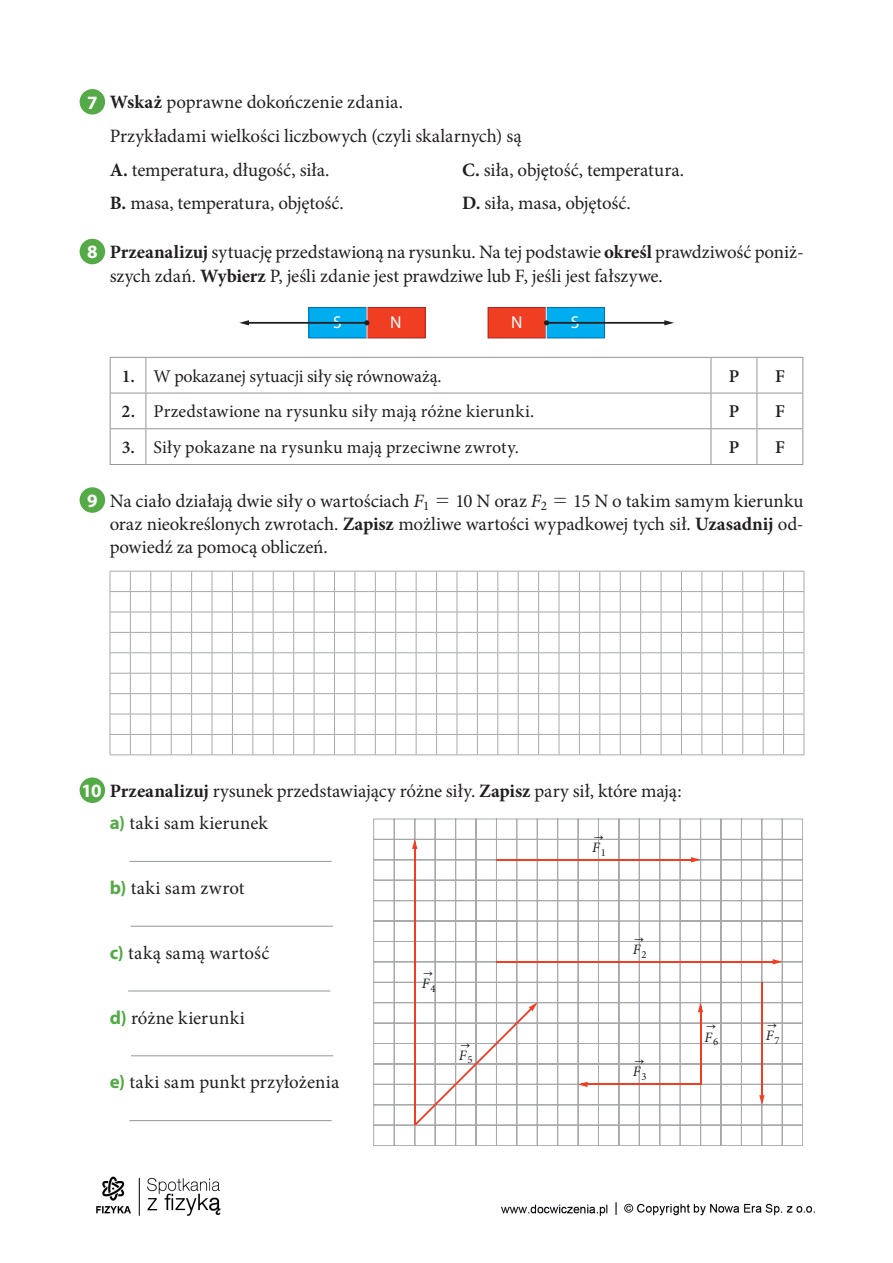
<style>
.page{position:relative;width:893px;height:1263px;background:#fff}
.page>*{position:absolute;margin:0;border:0;box-sizing:border-box;transform-origin:0 0}
.t1{font:18.9px/33.6px "Minion Pro";color:#231f20}
.t2{font:18.9px "Minion Pro";letter-spacing:.02em;color:#231f20}
.t3{font:700 18.9px "Myriad Pro";color:#fff}
.t4{font:18px "Minion Pro";letter-spacing:.005em;color:#231f20}
.t5{font:600 18px "Minion Pro";color:#231f20}
.t6{font:17.25px "Myriad Pro";color:#fff}
.t7{font:italic 14.4px "Minion Pro";color:#231f20}
.t8{font:700 12.6px "M Ma Arrow";color:#231f20}
.s1{font-weight:700}
.s2{font-weight:600}
.s3{font-style:italic}
.s4{font-family:"MM Text"}
.s5{font-family:"Myriad Pro";font-weight:700;color:#fff}
.s6{font-family:"Myriad Pro";font-weight:700;color:#54aa46}
</style>
<div class="page">
<img style="left:96px;top:1176px;width:720px;height:40px">
<div style="left:309px;top:308px;width:58px;height:30px;background:#00aeef"></div>
<div style="left:308px;top:307px;width:59px;height:31px;border:1px solid #006db8"></div>
<div style="left:367px;top:308px;width:58px;height:30px;background:#ef3e22"></div>
<div style="left:367px;top:307px;width:59px;height:31px;border:1px solid #ae2223"></div>
<hr style="left:367px;top:306px;width:1px;height:33px;background:#fff">
<div style="left:488px;top:308px;width:58px;height:30px;background:#ef3e22"></div>
<div style="left:488px;top:307px;width:59px;height:31px;border:1px solid #ae2223"></div>
<div style="left:546px;top:308px;width:58px;height:30px;background:#00aeef"></div>
<div style="left:546px;top:307px;width:59px;height:31px;border:1px solid #006db8"></div>
<hr style="left:546px;top:306px;width:1px;height:33px;background:#fff">
<hr style="left:247px;top:322px;width:120px;height:2px;background:#231f20">
<svg style="left:239px;top:320px;width:10px;height:5px"></svg>
<svg style="left:364px;top:320px;width:5px;height:5px"></svg>
<hr style="left:546px;top:322px;width:120px;height:2px;background:#231f20">
<svg style="left:664px;top:320px;width:10px;height:5px"></svg>
<svg style="left:544px;top:320px;width:5px;height:5px"></svg>
<svg style="left:111px;top:358px;width:600px;height:106px"></svg>
<svg style="left:712px;top:358px;width:90px;height:106px"></svg>
<hr style="left:110px;top:357px;width:36px;height:1px;background:#939598">
<hr style="left:110px;top:358px;width:1px;height:35px;background:#939598">
<hr style="left:146px;top:357px;width:565px;height:1px;background:#939598">
<hr style="left:145px;top:358px;width:1px;height:35px;background:#939598">
<hr style="left:711px;top:357px;width:46px;height:1px;background:#939598">
<hr style="left:711px;top:358px;width:1px;height:35px;background:#939598">
<hr style="left:757px;top:357px;width:46px;height:1px;background:#939598">
<hr style="left:756px;top:358px;width:1px;height:35px;background:#939598">
<hr style="left:802px;top:358px;width:1px;height:35px;background:#939598">
<hr style="left:110px;top:393px;width:36px;height:1px;background:#939598">
<hr style="left:110px;top:393px;width:1px;height:35px;background:#939598">
<hr style="left:146px;top:393px;width:565px;height:1px;background:#939598">
<hr style="left:145px;top:393px;width:1px;height:35px;background:#939598">
<hr style="left:711px;top:393px;width:46px;height:1px;background:#939598">
<hr style="left:711px;top:393px;width:1px;height:35px;background:#939598">
<hr style="left:757px;top:393px;width:46px;height:1px;background:#939598">
<hr style="left:756px;top:393px;width:1px;height:35px;background:#939598">
<hr style="left:802px;top:393px;width:1px;height:35px;background:#939598">
<hr style="left:110px;top:428px;width:36px;height:1px;background:#939598">
<hr style="left:110px;top:429px;width:1px;height:35px;background:#939598">
<hr style="left:146px;top:428px;width:565px;height:1px;background:#939598">
<hr style="left:145px;top:429px;width:1px;height:35px;background:#939598">
<hr style="left:711px;top:428px;width:46px;height:1px;background:#939598">
<hr style="left:711px;top:429px;width:1px;height:35px;background:#939598">
<hr style="left:757px;top:428px;width:46px;height:1px;background:#939598">
<hr style="left:756px;top:429px;width:1px;height:35px;background:#939598">
<hr style="left:802px;top:429px;width:1px;height:35px;background:#939598">
<hr style="left:110px;top:464px;width:36px;height:1px;background:#939598">
<hr style="left:146px;top:464px;width:565px;height:1px;background:#939598">
<hr style="left:711px;top:464px;width:46px;height:1px;background:#939598">
<hr style="left:757px;top:464px;width:46px;height:1px;background:#939598">
<svg style="left:110px;top:571px;width:695px;height:185px"></svg>
<hr style="left:129px;top:861px;width:203px;height:1px;background:#939598">
<hr style="left:131px;top:926px;width:202px;height:1px;background:#939598">
<hr style="left:128px;top:991px;width:202px;height:1px;background:#939598">
<hr style="left:131px;top:1055px;width:202px;height:1px;background:#939598">
<hr style="left:129px;top:1120px;width:203px;height:1px;background:#939598">
<div style="left:80px;top:89px;width:25px;height:26px;background:#54aa46;border-radius:50%"></div>
<div style="left:80px;top:239px;width:25px;height:25px;background:#54aa46;border-radius:50%"></div>
<div style="left:80px;top:487px;width:25px;height:26px;background:#54aa46;border-radius:50%"></div>
<div style="left:80px;top:777px;width:25px;height:26px;background:#54aa46;border-radius:50%"></div>
<svg style="left:373px;top:819px;width:143px;height:327px"></svg>
<svg style="left:516px;top:819px;width:287px;height:327px"></svg>
<hr style="left:496px;top:859px;width:201px;height:2px;background:#ef3e22">
<svg style="left:691px;top:857px;width:10px;height:5px"></svg>
<hr style="left:496px;top:961px;width:283px;height:2px;background:#ef3e22">
<svg style="left:773px;top:959px;width:9px;height:5px"></svg>
<hr style="left:581px;top:1083px;width:120px;height:2px;background:#ef3e22">
<svg style="left:578px;top:1082px;width:10px;height:5px"></svg>
<hr style="left:700px;top:1006px;width:1px;height:78px;background:#ef3e22">
<svg style="left:698px;top:1003px;width:5px;height:9px"></svg>
<hr style="left:761px;top:982px;width:2px;height:119px;background:#ef3e22">
<svg style="left:759px;top:1095px;width:5px;height:10px"></svg>
<hr style="left:414px;top:843px;width:2px;height:282px;background:#ef3e22">
<svg style="left:412px;top:839px;width:5px;height:10px"></svg>
<svg style="left:414px;top:1002px;width:123px;height:124px"></svg>
<p class="t3" style="left:87px;top:92px;width:12px">7</p>
<p class="t3" style="left:87px;top:241px;width:12px">8</p>
<p class="t1" style="left:110px;top:86px;width:413px"><span class="s1">Wskaż</span> poprawne dokończenie zdania.<br>Przykładami wielkości liczbowych (czyli skalarnych) są <span class="s1">A.</span> temperatura, długość, siła.<br><span class="s1">B.</span> masa, temperatura, objętość.</p>
<p class="t1" style="left:462px;top:153px;width:223px"><span class="s1">C.</span> siła, objętość, temperatura.<br><span class="s1">D.</span> siła, masa, objętość.</p>
<p class="t1" style="left:110px;top:240px;width:695px;line-height:23.4px"><span class="s1">Przeanalizuj</span> sytuację przedstawioną na rysunku. Na tej podstawie <span class="s1">określ</span> prawdziwość poniż&shy;szych zdań. <span class="s1">Wybierz</span> P, jeśli zdanie jest prawdziwe lub F, jeśli jest fałszywe.</p>
<p class="t6" style="left:333px;top:313px;width:10px">S</p>
<p class="t6" style="left:390px;top:313px;width:13px">N</p>
<p class="t6" style="left:571px;top:313px;width:10px">S</p>
<p class="t6" style="left:511px;top:313px;width:13px">N</p>
<p class="t3" style="left:87px;top:490px;width:12px">9</p>
<p class="t4" style="left:122px;top:364px;width:321px"><span class="s2">1.</span> W pokazanej sytuacji siły się równoważą.</p>
<p class="t5" style="left:729px;top:364px;width:12px">P</p>
<p class="t5" style="left:775px;top:364px;width:11px">F</p>
<p class="t4" style="left:121px;top:400px;width:414px"><span class="s2">2.</span> Przedstawione na rysunku siły mają różne kierunki.</p>
<p class="t5" style="left:729px;top:399px;width:12px">P</p>
<p class="t5" style="left:775px;top:399px;width:11px">F</p>
<p class="t4" style="left:122px;top:435px;width:399px"><span class="s2">3.</span> Siły pokazane na rysunku mają przeciwne zwroty.</p>
<p class="t5" style="left:729px;top:435px;width:12px">P</p>
<p class="t5" style="left:775px;top:435px;width:11px">F</p>
<p class="t1" style="left:110px;top:489px;width:695px;line-height:23.4px;text-align:justify">Na ciało działają dwie siły o wartościach <span class="s3">F</span><sub>1</sub> <span class="s4">=</span> 10 N oraz <span class="s3">F</span><sub>2</sub> <span class="s4">=</span> 15 N o takim samym kierunku oraz nieokreślonych zwrotach. <span class="s1">Zapisz</span> możliwe wartości wypadkowej tych sił. <span class="s1">Uzasadnij</span> od&shy;powiedź za pomocą obliczeń.</p>
<p class="t1" style="left:110px;top:775px;width:573px;line-height:32.4px;text-indent:-28px"><span class="s5">10</span> <span class="s1">Przeanalizuj</span> rysunek przedstawiający różne siły. <span class="s1">Zapisz</span> pary sił, które mają: <span class="s6">a)</span> taki sam kierunek</p>
<p class="t8" style="left:592px;top:830px;width:14px">"</p>
<p class="t2" style="left:110px;top:875px;width:136px"><span class="s6">b)</span> taki sam zwrot</p>
<p class="t1" style="left:110px;top:936px;width:161px"><span class="s6">c)</span> taką samą wartość</p>
<p class="t1" style="left:110px;top:1001px;width:137px"><span class="s6">d)</span> różne kierunki</p>
<p class="t1" style="left:110px;top:1066px;width:231px"><span class="s6">e)</span> taki sam punkt przyłożenia</p>
<p class="t8" style="left:422px;top:967px;width:14px">"</p>
<p class="t7" style="left:422px;top:973px;width:15px">F<sub>4</sub></p>
<p class="t8" style="left:459px;top:1038px;width:14px">"</p>
<p class="t7" style="left:459px;top:1045px;width:15px">F<sub>5</sub></p>
<p class="t7" style="left:592px;top:837px;width:15px">F<sub>1</sub></p>
<p class="t8" style="left:633px;top:932px;width:14px">"</p>
<p class="t7" style="left:633px;top:939px;width:15px">F<sub>2</sub></p>
<p class="t8" style="left:633px;top:1055px;width:14px">"</p>
<p class="t7" style="left:633px;top:1062px;width:15px">F<sub>3</sub></p>
<p class="t8" style="left:705px;top:1020px;width:14px">"</p>
<p class="t7" style="left:704px;top:1027px;width:15px">F<sub>6</sub></p>
<p class="t8" style="left:766px;top:1018px;width:14px">"</p>
<p class="t7" style="left:766px;top:1025px;width:15px">F<sub>7</sub></p>
</div>
